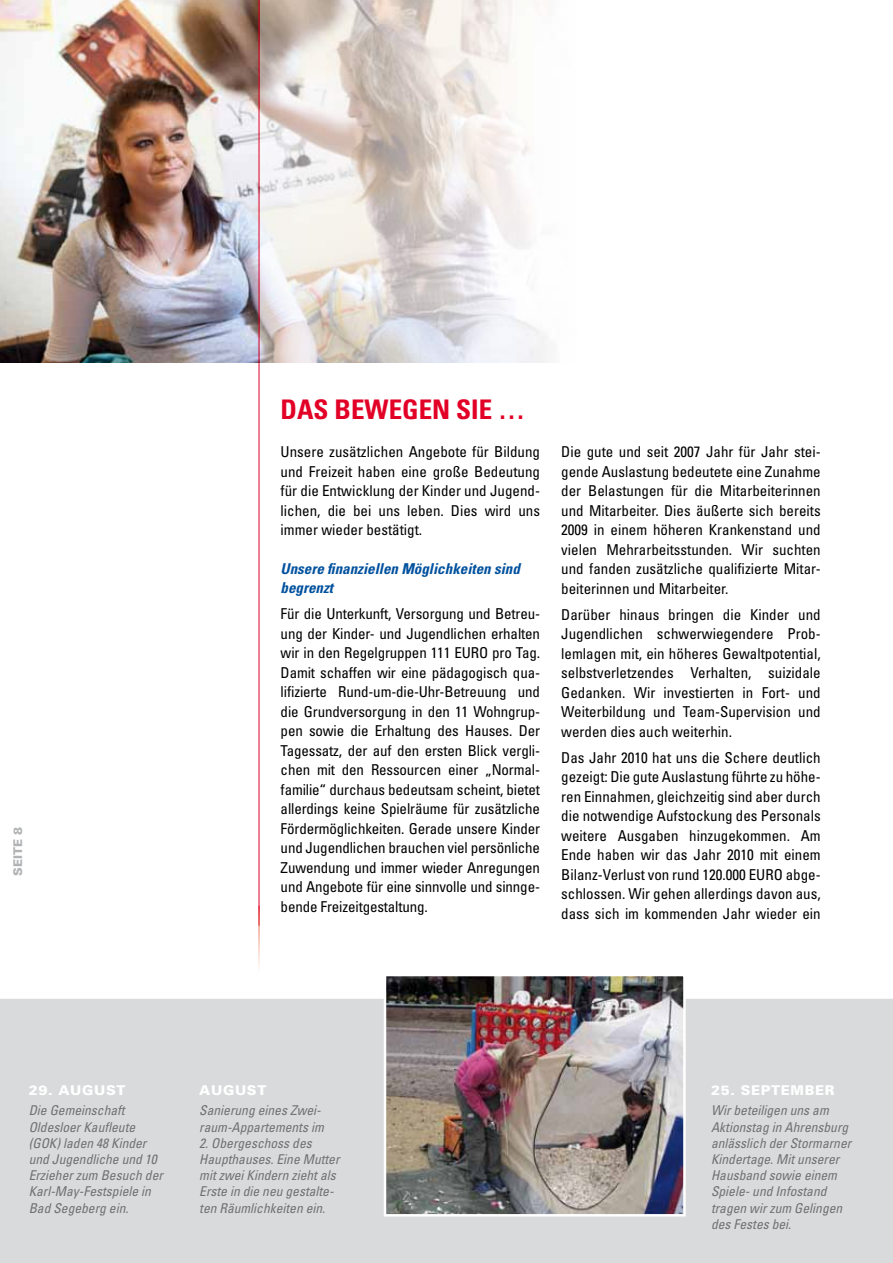
<style>
.page{position:relative;width:893px;height:1263px;background:#fff}
.page>*{position:absolute;margin:0;border:0;box-sizing:border-box;transform-origin:0 0}
.t1{font:700 condensed 27px "Univers";color:#e20026}
.t2{font:condensed 15px/19.5px "Univers";color:#000;text-align:justify}
.t3{font:italic 700 condensed 15px/19.5px "Univers";color:#00519e}
.t4{font:italic condensed 13.5px/16.2px "Univers";color:#707172}
.t5{font:900 13.5px "Univers";letter-spacing:.05em;color:#fff}
.t6{font:900 12px "Univers";color:#b1b3b4}
</style>
<div class="page">
<img style="left:260px;top:0;width:287px;height:363px">
<img style="left:0;top:0;width:259px;height:363px">
<div style="left:0;top:999px;width:893px;height:264px;background:#d9dadb"></div>
<hr style="left:259px;top:0;width:1px;height:926px;background:#e20026">
<hr style="left:259px;top:906px;width:1px;height:66px;background:#fff">
<img style="left:387px;top:977px;width:296px;height:236px">
<div style="left:384px;top:974px;width:302px;height:242px;border:2px solid #fff"></div>
<p class="t6" style="left:10px;top:876px;width:50px;rotate:-90deg">Seite 8</p>
<h1 class="t1" style="left:281px;top:392px;width:246px">DAS BEWEGEN SIE …</h1>
<p class="t2" style="left:281px;top:442px;width:261px">Unsere zusätzlichen Angebote für Bildung und Freizeit haben eine große Bedeutung für die Entwicklung der Kinder und Jugend&shy;lichen, die bei uns leben. Dies wird uns immer wieder bestätigt.</p>
<p class="t3" style="left:281px;top:559px;width:241px">Unsere finanziellen Möglichkeiten sind begrenzt</p>
<p class="t2" style="left:281px;top:604px;width:261px">Für die Unterkunft, Versorgung und Betreu&shy;ung der Kinder- und Jugendlichen erhalten wir in den Regelgruppen 111 EURO pro Tag.<br>Damit schaffen wir eine pädagogisch qua&shy;lifizierte Rund-um-die-Uhr-Betreuung und die Grundversorgung in den 11 Wohngrup&shy;pen sowie die Erhaltung des Hauses. Der Tagessatz, der auf den ersten Blick vergli&shy;chen mit den Ressourcen einer „Normal&shy;familie“ durchaus bedeutsam scheint, bietet allerdings keine Spielräume für zusätzliche Fördermöglichkeiten. Gerade unsere Kinder und Jugendlichen brauchen viel persönliche Zuwendung und immer wieder Anregungen und Angebote für eine sinnvolle und sinnge&shy;bende Freizeitgestaltung.</p>
<p class="t2" style="left:561px;top:442px;width:261px">Die gute und seit 2007 Jahr für Jahr stei&shy;gende Auslastung bedeutete eine Zunahme der Belastungen für die Mitarbeiterinnen und Mitarbeiter. Dies äußerte sich bereits 2009 in einem höheren Krankenstand und vielen Mehrarbeitsstunden. Wir suchten und fanden zusätzliche qualifizierte Mitar&shy;beiterinnen und Mitarbeiter.</p>
<p class="t2" style="left:561px;top:604px;width:261px">Darüber hinaus bringen die Kinder und Jugendlichen schwerwiegendere Prob&shy;lemlagen mit, ein höheres Gewaltpotential, selbstverletzendes Verhalten, suizidale Gedanken. Wir investierten in Fort- und Weiterbildung und Team-Supervision und werden dies auch weiterhin.</p>
<p class="t2" style="left:561px;top:747px;width:261px">Das Jahr 2010 hat uns die Schere deutlich gezeigt: Die gute Auslastung führte zu höhe&shy;ren Einnahmen, gleichzeitig sind aber durch die notwendige Aufstockung des Personals weitere Ausgaben hinzugekommen. Am Ende haben wir das Jahr 2010 mit einem Bilanz-Verlust von rund 120.000 EURO abge&shy;schlossen. Wir gehen allerdings davon aus, dass sich im kommenden Jahr wieder ein</p>
<p class="t5" style="left:29px;top:1082px;width:98px">29. AUGUST</p>
<p class="t4" style="left:29px;top:1102px;width:136px">Die Gemeinschaft<br>Oldesloer Kaufleute (GOK) laden 48 Kinder und Jugendliche und 10<br>Erzieher zum Besuch der<br>Karl-May-Festspiele in<br>Bad Segeberg ein.</p>
<p class="t5" style="left:199px;top:1082px;width:68px">AUGUST</p>
<p class="t4" style="left:199px;top:1102px;width:126px">Sanierung eines Zwei&shy;raum-Appartements im</p>
<p class="t4" style="left:199px;top:1134px;width:142px">2. Obergeschoss des<br>Haupthauses. Eine Mutter mit zwei Kindern zieht als<br>Erste in die neu gestalte&shy;ten Räumlichkeiten ein.</p>
<p class="t5" style="left:711px;top:1082px;width:125px">25. SEPTEMBER</p>
<p class="t4" style="left:711px;top:1102px;width:142px">Wir beteiligen uns am<br>Aktionstag in Ahrensburg anlässlich der Stormarner<br>Kindertage. Mit unserer<br>Hausband sowie einem<br>Spiele- und Infostand tragen wir zum Gelingen des Festes bei.</p>
</div>
